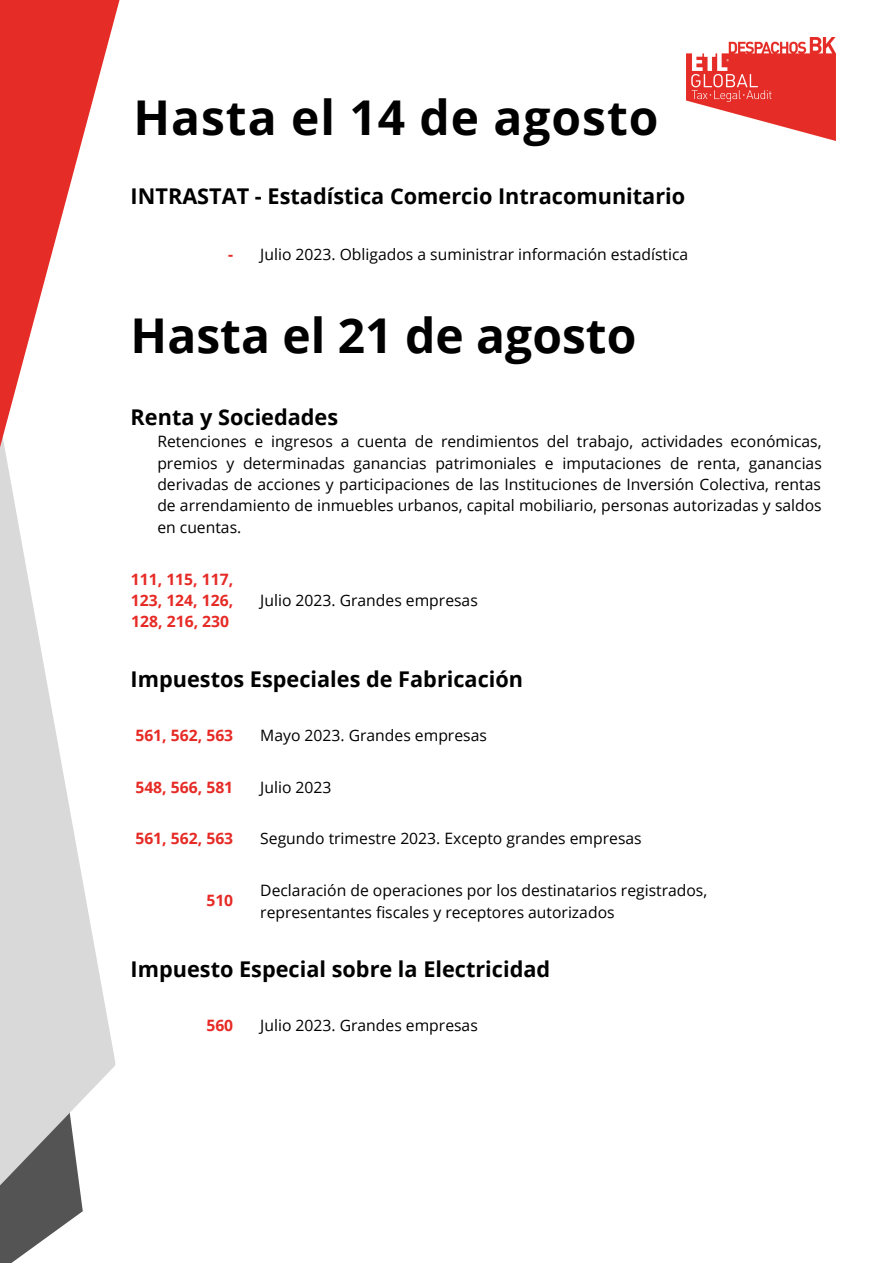
<style>
.page{position:relative;width:893px;height:1264px;background:#fff}
.page>*{position:absolute;margin:0;border:0;box-sizing:border-box;transform-origin:0 0}
.t1{font:700 48px "Open Sans";letter-spacing:.01em;color:#000}
.t2{font:700 21.75px "Open Sans";color:#000}
.t3{font:15.75px/21.3px "Open Sans";color:#000;text-align:justify}
.t4{font:700 15.75px/21.3px "Open Sans";color:#e62a25;text-align:justify}
.s1{font-weight:700;color:#e62a25}
</style>
<div class="page">
<svg style="left:0;top:0;width:120px;height:1262px"></svg>
<img style="left:686px;top:37px;width:149px;height:104px">
<h1 class="t1" style="left:133px;top:84px;width:526px">Hasta el 14 de agosto</h1>
<h2 class="t2" style="left:131px;top:180px;width:556px">INTRASTAT - Estadística Comercio Intracomunitario</h2>
<p class="t3" style="left:228px;top:243px;width:461px"><span class="s1">-</span> Julio 2023. Obligados a suministrar información estadística</p>
<h1 class="t1" style="left:131px;top:302px;width:507px">Hasta el 21 de agosto</h1>
<h2 class="t2" style="left:131px;top:401px;width:209px">Renta y Sociedades</h2>
<p class="t3" style="left:157px;top:430px;width:666px">Retenciones e ingresos a cuenta de rendimientos del trabajo, actividades económicas, premios y determinadas ganancias patrimoniales e imputaciones de renta, ganancias derivadas de acciones y participaciones de las Instituciones de Inversión Colectiva, rentas de arrendamiento de inmuebles urbanos, capital mobiliario, personas autorizadas y saldos en cuentas.</p>
<p class="t4" style="left:131px;top:568px;width:104px">111, 115, 117, 123, 124, 126, 128, 216, 230</p>
<p class="t3" style="left:260px;top:589px;width:219px">Julio 2023. Grandes empresas</p>
<h2 class="t2" style="left:131px;top:663px;width:394px">Impuestos Especiales de Fabricación</h2>
<p class="t4" style="left:135px;top:724px;width:99px">561, 562, 563</p>
<p class="t3" style="left:260px;top:724px;width:228px">Mayo 2023. Grandes empresas</p>
<p class="t4" style="left:135px;top:776px;width:99px">548, 566, 581</p>
<p class="t3" style="left:260px;top:776px;width:73px">Julio 2023</p>
<p class="t4" style="left:135px;top:827px;width:99px">561, 562, 563</p>
<p class="t3" style="left:260px;top:827px;width:383px">Segundo trimestre 2023. Excepto grandes empresas</p>
<p class="t4" style="left:206px;top:889px;width:28px">510</p>
<p class="t3" style="left:260px;top:879px;width:448px">Declaración de operaciones por los destinatarios registrados, representantes fiscales y receptores autorizados</p>
<h2 class="t2" style="left:131px;top:953px;width:421px">Impuesto Especial sobre la Electricidad</h2>
<p class="t4" style="left:206px;top:1014px;width:28px">560</p>
<p class="t3" style="left:260px;top:1014px;width:219px">Julio 2023. Grandes empresas</p>
</div>
